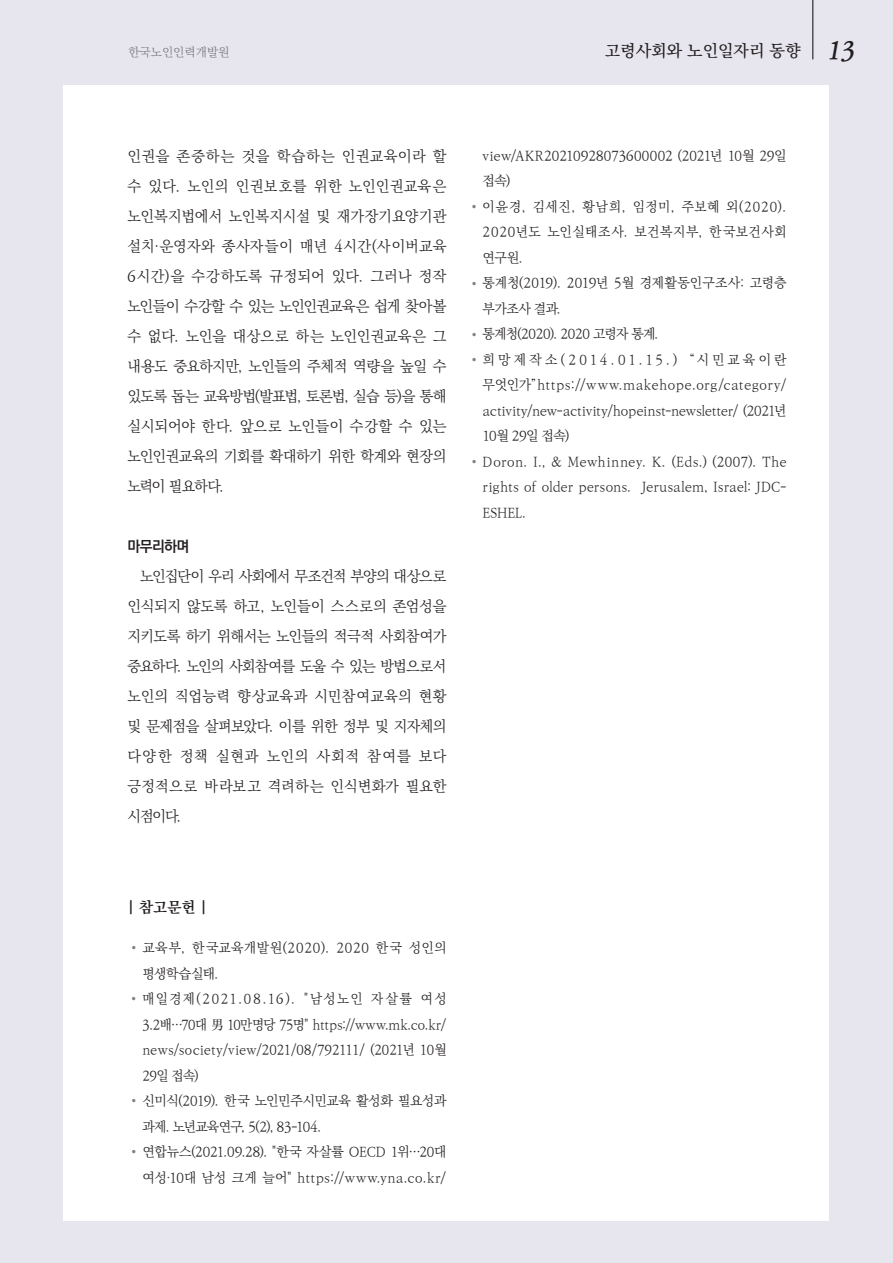
<style>
.page{position:relative;width:893px;height:1263px;background:#e7e5ee}
.page>*{position:absolute;margin:0;border:0;box-sizing:border-box;transform-origin:0 0}
.t1{font:16.5px "Ko Pub World Batang PM";color:#231f20}
.본문{font:15px/30px "Ko Pub World Batang PL";letter-spacing:-.025em;color:#231f20;text-align:justify}
.본문-구분밑단{font:15px/30px "Ko Pub World Batang PL";letter-spacing:.015em;color:#231f20;text-align:justify}
.t2{font:15px "Ko Pub World Batang PB";color:#231f20}
.구분본문{font:15px "Ko Pub World Dotum PB";letter-spacing:-.035em;color:#231f20}
.t3{font:13.5px/25.5px "Ko Pub World Batang PL";color:#231f20;text-align:justify}
.t4{font:13.5px/25.5px "Ko Pub World Batang PL";color:#231f20;text-align:justify;scale:.96 1}
.t5{font:13.5px/25.5px "Ko Pub World Batang PL";letter-spacing:-.04em;color:#231f20}
.t6{font:13.5px/25.5px "Ko Pub World Batang PL";letter-spacing:.035em;color:#231f20}
.t7{font:13.5px "Ko Pub World Batang PL";letter-spacing:-.03em;color:#231f20}
.t8{font:12px "Ko Pub World Batang PL";color:#76787b}
.s1{font-family:"Ko Pub World Batang PB";font-style:italic;font-size:24.6px}
.s2{font-family:"HCR Dotum";color:#808285}
</style>
<div class="page">
<div style="left:64px;top:85px;width:765px;height:1135px;background:#fff"></div>
<hr style="left:812px;top:0;width:1px;height:59px;background:#231f20">
<p class="t8" style="left:128px;top:43px;width:103px">한국노인인력개발원</p>
<p class="t1" style="left:605px;top:39px;width:258px">고령사회와 노인일자리 동향 <span class="s1">13</span></p>
<p class="본문" style="left:128px;top:141px;width:320px">인권을 존중하는 것을 학습하는 인권교육이라 할 수 있다. 노인의 인권보호를 위한 노인인권교육은 노인복지법에서 노인복지시설 및 재가장기요양기관 설치·운영자와 종사자들이 매년 4시간(사이버교육 6시간)을 수강하도록 규정되어 있다. 그러나 정작 노인들이 수강할 수 있는 노인인권교육은 쉽게 찾아볼 수 없다. 노인을 대상으로 하는 노인인권교육은 그 내용도 중요하지만, 노인들의 주체적 역량을 높일 수 있도록 돕는 교육방법(발표법, 토론법, 실습 등)을 통해 실시되어야 한다. 앞으로 노인들이 수강할 수 있는 노인인권교육의 기회를 확대하기 위한 학계와 현장의 노력이 필요하다.</p>
<p class="구분본문" style="left:128px;top:535px;width:63px">마무리하며</p>
<p class="본문-구분밑단" style="left:128px;top:561px;width:320px;text-indent:13px">노인집단이 우리 사회에서 무조건적 부양의 대상으로 인식되지 않도록 하고, 노인들이 스스로의 존엄성을 지키도록 하기 위해서는 노인들의 적극적 사회참여가 중요하다. 노인의 사회참여를 도울 수 있는 방법으로서 노인의 직업능력 향상교육과 시민참여교육의 현황 및 문제점을 살펴보았다. 이를 위한 정부 및 지자체의 다양한 정책 실현과 노인의 사회적 참여를 보다 긍정적으로 바라보고 격려하는 인식변화가 필요한 시점이다.</p>
<p class="t3" style="left:483px;top:143px;width:306px">view/AKR20210928073600002 (2021년 10월 29일 접속)</p>
<p class="t3" style="left:483px;top:194px;width:306px;text-indent:-15px"><span class="s2">∙</span> 이윤경, 김세진, 황남희, 임정미, 주보혜 외(2020).<br>2020년도 노인실태조사. 보건복지부, 한국보건사회 연구원.</p>
<p class="t3" style="left:483px;top:270px;width:306px;text-indent:-15px"><span class="s2">∙</span> 통계청(2019). 2019년 5월 경제활동인구조사: 고령층 부가조사 결과.</p>
<p class="t7" style="left:468px;top:324px;width:192px"><span class="s2">∙</span> 통계청(2020). 2020 고령자 통계.</p>
<p class="t3" style="left:483px;top:347px;width:306px;text-indent:-15px"><span class="s2">∙</span>희망제작소(2014.01.15.) “시민교육이란 무엇인가”https://www.makehope.org/category/ activity/new-activity/hopeinst-newsletter/ (2021년 10월 29일 접속)</p>
<p class="t3" style="left:483px;top:449px;width:306px;text-indent:-15px"><span class="s2">∙</span>Doron. I., &amp; Mewhinney. K. (Eds.) (2007). The rights of older persons. Jerusalem, Israel: JDC-ESHEL.</p>
<p class="t2" style="left:128px;top:896px;width:81px">| 참고문헌 |</p>
<p class="t6" style="left:142px;top:935px;width:306px;text-indent:-15px"><span class="s2">∙</span>교육부, 한국교육개발원(2020). 2020 한국 성인의 평생학습실태.</p>
<p class="t4" style="left:142px;top:986px;width:318px;text-indent:-15px"><span class="s2">∙</span>매일경제(2021.08.16). "남성노인 자살률 여성 3.2배…70대 男 10만명당 75명" https://www.mk.co.kr/ news/society/view/2021/08/792111/ (2021년 10월 29일 접속)</p>
<p class="t5" style="left:142px;top:1088px;width:305px;text-indent:-15px"><span class="s2">∙</span> 신미식(2019). 한국 노인민주시민교육 활성화 필요성과 과제. 노년교육연구, 5(2), 83-104.</p>
<p class="t3" style="left:128px;top:1139px;width:320px;text-align:right"><span class="s2">∙</span> 연합뉴스(2021.09.28). "한국 자살률 OECD 1위…20대 여성·10대 남성 크게 늘어" https://www.yna.co.kr/</p>
</div>
